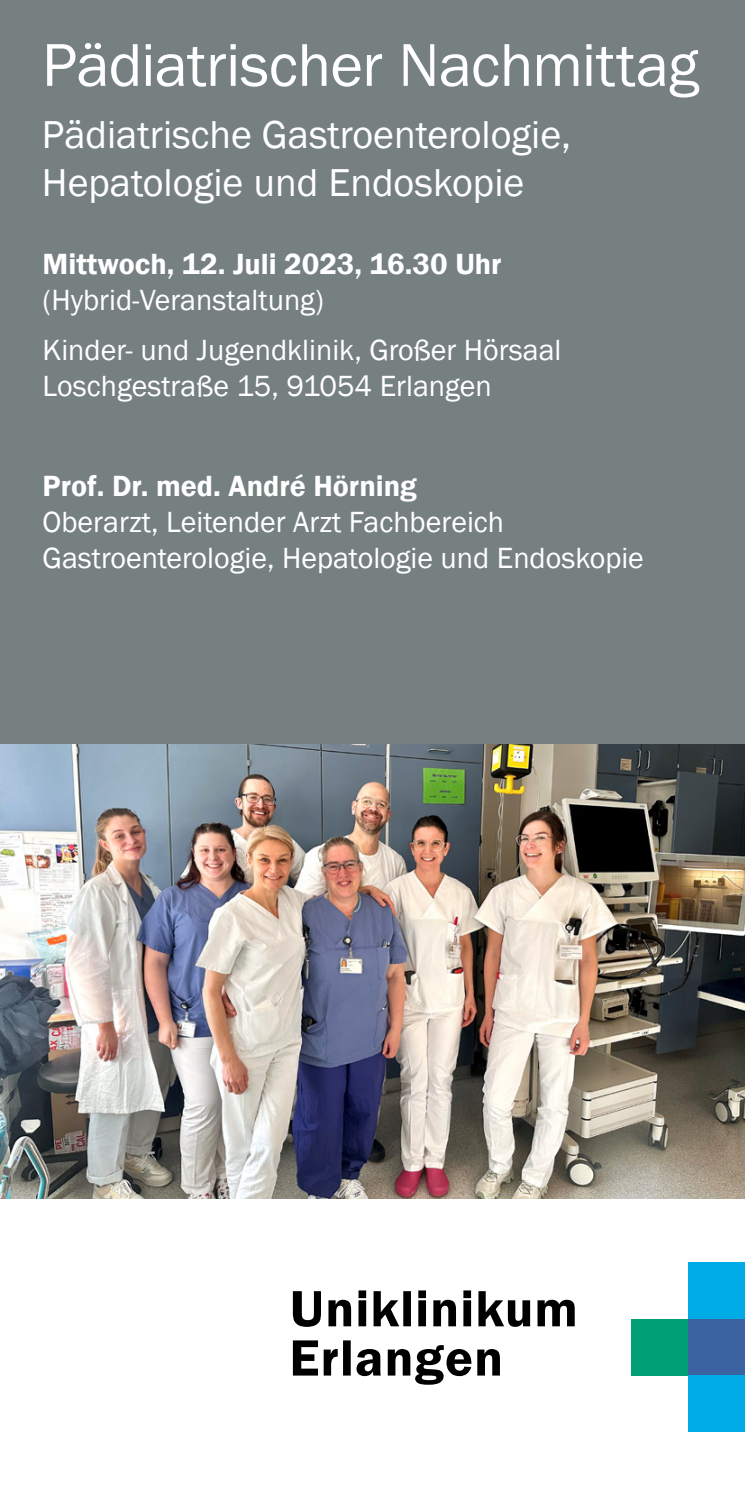
<style>
.page{position:relative;width:745px;height:1489px;background:#fff}
.page>*{position:absolute;margin:0;border:0;box-sizing:border-box;transform-origin:0 0}
.Broschürentitel{font:62.5px "Franklin Gothic";letter-spacing:-.01em;color:#fff}
.Broschürentitel-2{font:40px/48px "Franklin Gothic";color:#fff}
.Veranstaltungsort{font:30px/36px "Franklin Gothic";color:#fff}
.Datum_Uhrzeit{font:600 30px/36px "Franklin Gothic";color:#fff}
.s1{font-weight:400}
.s2{font-weight:600}
</style>
<div class="page">
<div style="left:0;top:0;width:744px;height:752px;background:#768081"></div>
<svg style="left:293px;top:1290px;width:281px;height:36px"></svg>
<svg style="left:293px;top:1340px;width:206px;height:44px"></svg>
<div style="left:687px;top:1318px;width:57px;height:57px;background:#3c63a1"></div>
<div style="left:687px;top:1375px;width:57px;height:56px;background:#00ace5"></div>
<div style="left:687px;top:1261px;width:57px;height:57px;background:#00ace5"></div>
<div style="left:631px;top:1318px;width:56px;height:57px;background:#009f76"></div>
<img style="left:0;top:744px;width:744px;height:453px">
<h1 class="Broschürentitel" style="left:42px;top:26px;width:658px">Pädiatrischer Nachmittag</h1>
<h1 class="Broschürentitel-2" style="left:42px;top:112px;width:530px">Pädiatrische Gastroenterologie,<br>Hepatologie und Endoskopie</h1>
<p class="Datum_Uhrzeit" style="left:43px;top:246px;width:460px">Mittwoch, 12. Juli 2023, 16.30 Uhr <span class="s1">(Hybrid-Veranstaltung)</span></p>
<p class="Veranstaltungsort" style="left:43px;top:332px;width:520px">Kinder- und Jugendklinik, Großer Hörsaal<br>Loschgestraße 15, 91054 Erlangen</p>
<p class="Veranstaltungsort" style="left:43px;top:469px;width:602px"><span class="s2">Prof. Dr. med. André Hörning<br></span>Oberarzt, Leitender Arzt Fachbereich<br>Gastroenterologie, Hepatologie und Endoskopie</p>
</div>
